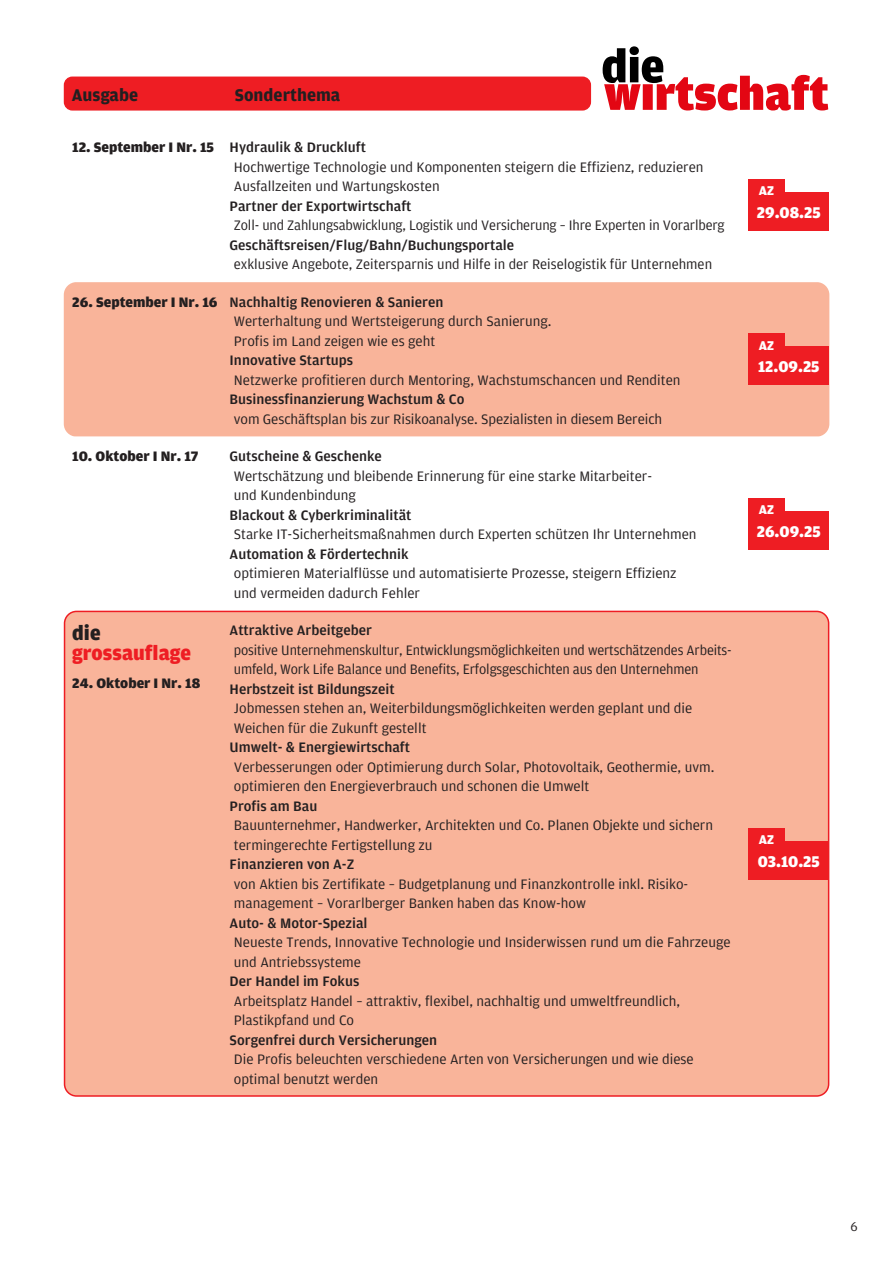
<style>
.page{position:relative;width:893px;height:1263px;background:#fff}
.page>*{position:absolute;margin:0;border:0;box-sizing:border-box;transform-origin:0 0}
.t1{font:900 21px "Amplitude";color:#ee1d23}
.t2{font:900 21px "Amplitude";color:#231f20}
.t3{font:700 18px "Amplitude";color:#231f20}
.t4{font:900 16.5px "Amplitude";color:#fff}
.t5{font:14.55px/19.5px "Amplitude";color:#231f20}
.t6{font:500 14.55px "Amplitude";color:#231f20}
.t7{font:900 14.55px "Amplitude";color:#231f20}
.t8{font:900 13.5px "Amplitude";color:#fff}
.t9{font:13.5px "Amplitude";color:#231f20}
</style>
<div class="page">
<div style="left:64px;top:77px;width:527px;height:34px;background:#ee1d23;border-radius:9px"></div>
<svg style="left:603px;top:46px;width:225px;height:65px"></svg>
<div style="left:64px;top:282px;width:765px;height:155px;background:#f9b49a;border-radius:13px"></div>
<div style="left:748px;top:347px;width:81px;height:38px;background:#ee1d23"></div>
<div style="left:748px;top:334px;width:36px;height:21px;background:#ee1d23"></div>
<div style="left:748px;top:192px;width:81px;height:38px;background:#ee1d23"></div>
<div style="left:748px;top:179px;width:36px;height:22px;background:#ee1d23"></div>
<div style="left:748px;top:511px;width:81px;height:38px;background:#ee1d23"></div>
<div style="left:748px;top:498px;width:36px;height:21px;background:#ee1d23"></div>
<div style="left:65px;top:611px;width:764px;height:485px;background:#f9b49a;border-radius:12px"></div>
<div style="left:748px;top:841px;width:81px;height:38px;background:#ee1d23"></div>
<div style="left:748px;top:828px;width:36px;height:21px;background:#ee1d23"></div>
<p class="t3" style="left:72px;top:85px;width:68px">Ausgabe</p>
<p class="t3" style="left:235px;top:85px;width:107px">Sonderthema</p>
<p class="t7" style="left:72px;top:139px;width:143px">12. September I Nr. 15</p>
<p class="t6" style="left:230px;top:139px;width:138px">Hydraulik &amp; Druckluft</p>
<p class="t5" style="left:234px;top:157px;width:471px">Hochwertige Technologie und Komponenten steigern die Effizienz, reduzieren<br>Ausfallzeiten und Wartungskosten</p>
<p class="t6" style="left:230px;top:198px;width:183px">Partner der Exportwirtschaft</p>
<p class="t5" style="left:234px;top:216px;width:492px">Zoll- und Zahlungsabwicklung, Logistik und Versicherung – Ihre Experten in Vorarlberg</p>
<p class="t6" style="left:230px;top:237px;width:286px">Geschäftsreisen/Flug/Bahn/Buchungsportale</p>
<p class="t5" style="left:234px;top:255px;width:480px">exklusive Angebote, Zeitersparnis und Hilfe in der Reiselogistik für Unternehmen</p>
<p class="t7" style="left:72px;top:294px;width:147px">26. September I Nr. 16</p>
<p class="t6" style="left:230px;top:294px;width:215px">Nachhaltig Renovieren &amp; Sanieren</p>
<p class="t5" style="left:234px;top:312px;width:319px">Werterhaltung und Wertsteigerung durch Sanierung.<br>Profis im Land zeigen wie es geht</p>
<p class="t6" style="left:230px;top:352px;width:125px">Innovative Startups</p>
<p class="t5" style="left:234px;top:370px;width:448px">Netzwerke profitieren durch Mentoring, Wachstumschancen und Renditen</p>
<p class="t6" style="left:230px;top:391px;width:236px">Businessfinanzierung Wachstum &amp; Co</p>
<p class="t5" style="left:234px;top:409px;width:430px">vom Geschäftsplan bis zur Risikoanalyse. Spezialisten in diesem Bereich</p>
<p class="t7" style="left:72px;top:448px;width:128px">10. Oktober I Nr. 17</p>
<p class="t6" style="left:230px;top:448px;width:154px">Gutscheine &amp; Geschenke</p>
<p class="t5" style="left:234px;top:466px;width:420px">Wertschätzung und bleibende Erinnerung für eine starke Mitarbeiter&shy;und Kundenbindung</p>
<p class="t6" style="left:230px;top:507px;width:183px">Blackout &amp; Cyberkriminalität</p>
<p class="t5" style="left:234px;top:525px;width:464px">Starke IT-Sicherheitsmaßnahmen durch Experten schützen Ihr Unternehmen</p>
<p class="t6" style="left:230px;top:546px;width:180px">Automation &amp; Fördertechnik</p>
<p class="t5" style="left:234px;top:564px;width:444px">optimieren Materialflüsse und automatisierte Prozesse, steigern Effizienz und vermeiden dadurch Fehler</p>
<p class="t2" style="left:72px;top:621px;width:30px">die</p>
<p class="t1" style="left:72px;top:641px;width:120px">grossauflage</p>
<p class="t7" style="left:72px;top:675px;width:129px">24. Oktober I Nr. 18</p>
<p class="t6" style="left:230px;top:622px;width:144px">Attraktive Arbeitgeber</p>
<p class="t5" style="left:234px;top:640px;width:499px">positive Unternehmenskultur, Entwicklungsmöglichkeiten und wertschätzendes Arbeits&shy;umfeld, Work Life Balance und Benefits, Erfolgsgeschichten aus den Unternehmen</p>
<p class="t6" style="left:230px;top:681px;width:167px">Herbstzeit ist Bildungszeit</p>
<p class="t5" style="left:234px;top:699px;width:460px">Jobmessen stehen an, Weiterbildungsmöglichkeiten werden geplant und die<br>Weichen für die Zukunft gestellt</p>
<p class="t6" style="left:230px;top:739px;width:182px">Umwelt- &amp; Energiewirtschaft</p>
<p class="t5" style="left:234px;top:757px;width:482px">Verbesserungen oder Optimierung durch Solar, Photovoltaik, Geothermie, uvm. optimieren den Energieverbrauch und schonen die Umwelt</p>
<p class="t6" style="left:230px;top:798px;width:89px">Profis am Bau</p>
<p class="t5" style="left:234px;top:816px;width:481px">Bauunternehmer, Handwerker, Architekten und Co. Planen Objekte und sichern termingerechte Fertigstellung zu</p>
<p class="t6" style="left:230px;top:856px;width:126px">Finanzieren von A-Z</p>
<p class="t5" style="left:234px;top:874px;width:456px">von Aktien bis Zertifikate – Budgetplanung und Finanzkontrolle inkl. Risiko&shy;management – Vorarlberger Banken haben das Know-how</p>
<p class="t6" style="left:230px;top:915px;width:139px">Auto- &amp; Motor-Spezial</p>
<p class="t5" style="left:234px;top:933px;width:498px">Neueste Trends, Innovative Technologie und Insiderwissen rund um die Fahrzeuge und Antriebssysteme</p>
<p class="t6" style="left:230px;top:973px;width:131px">Der Handel im Fokus</p>
<p class="t5" style="left:234px;top:991px;width:448px">Arbeitsplatz Handel – attraktiv, flexibel, nachhaltig und umweltfreundlich,<br>Plastikpfand und Co</p>
<p class="t6" style="left:230px;top:1032px;width:209px">Sorgenfrei durch Versicherungen</p>
<p class="t5" style="left:234px;top:1050px;width:461px">Die Profis beleuchten verschiedene Arten von Versicherungen und wie diese optimal benutzt werden</p>
<p class="t8" style="left:759px;top:183px;width:17px">AZ</p>
<p class="t4" style="left:757px;top:203px;width:65px">29.08.25</p>
<p class="t8" style="left:759px;top:338px;width:17px">AZ</p>
<p class="t4" style="left:758px;top:358px;width:63px">12.09.25</p>
<p class="t8" style="left:759px;top:502px;width:17px">AZ</p>
<p class="t4" style="left:757px;top:522px;width:65px">26.09.25</p>
<p class="t8" style="left:759px;top:832px;width:17px">AZ</p>
<p class="t4" style="left:758px;top:852px;width:64px">03.10.25</p>
<p class="t9" style="left:850px;top:1219px;width:9px">6</p>
</div>
